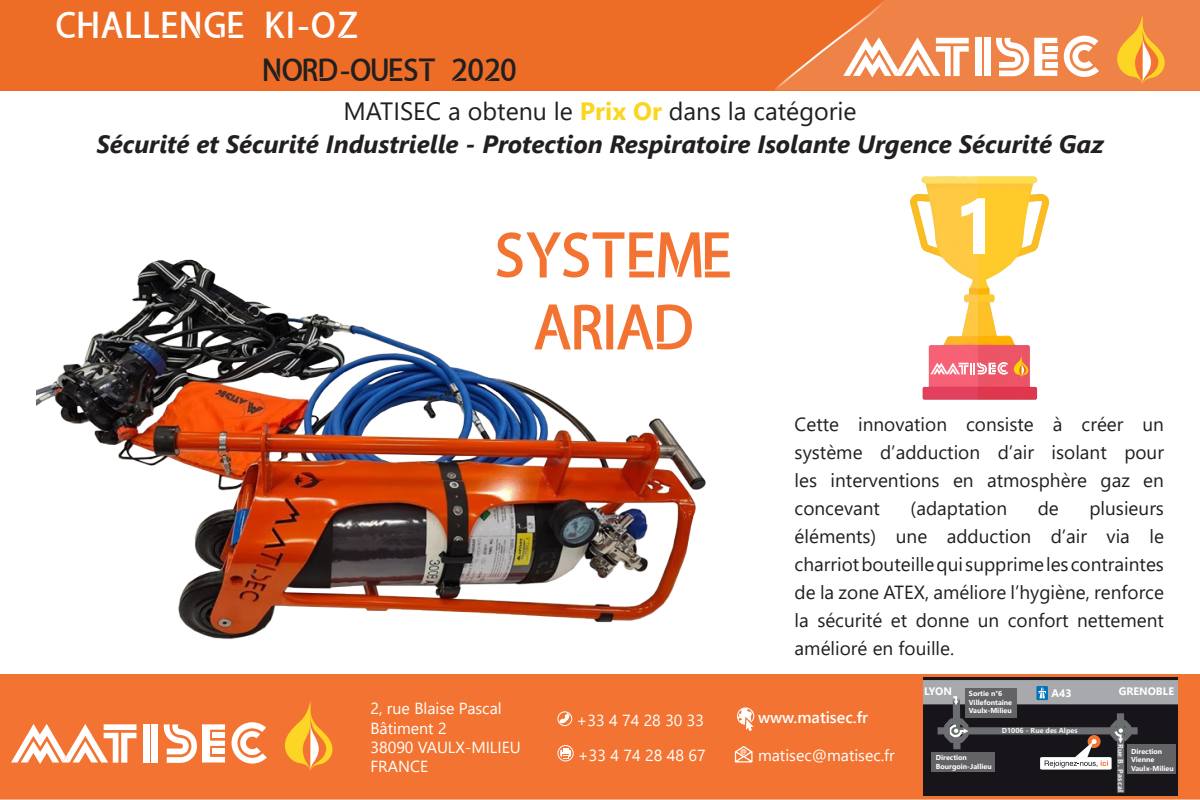
<style>
.page{position:relative;width:1200px;height:800px;background:#fff}
.page>*{position:absolute;margin:0;border:0;box-sizing:border-box;transform-origin:0 0}
.t1{font:700 78px "Segoe UI";color:#fff}
.t2{font:60px "amaliamutia";color:#f37432}
.t3{font:35px "amaliamutia";letter-spacing:.05em;color:#fff}
.t4{font:30px "amaliamutia";color:#231f20}
.texte{font:italic 700 25px "Segoe UI";color:#231f20}
.texte-2{font:25px "Segoe UI";color:#231f20}
.texte-3{font:19px/28px "Segoe UI";color:#231f20;text-align:justify}
.texte-4{font:16px "Segoe UI";color:#fff}
.TM2{font:16px "Segoe UI";color:#fff}
.TM2-2{font:600 16px "Segoe UI";color:#fff}
.t5{font:700 10.8px "Segoe UI";color:#fff}
.t6{font:700 7.2px/8.7px "Segoe UI";color:#fff}
.t7{font:700 7.2px "Segoe UI";color:#f2f3f4}
.t8{font:700 6.8px "Segoe UI";color:#fff}
.s1{font-family:"Segoe UI";font-weight:600}
.s2{font-weight:700;color:#fcd51f}
</style>
<div class="page">
<div style="left:0;top:0;width:1200px;height:91px;background:#ed6d26"></div>
<div style="left:969px;top:0;width:231px;height:91px;background:#ef8246"></div>
<svg style="left:1064px;top:36px;width:35px;height:41px"></svg>
<div style="left:975px;top:38px;width:6px;height:38px;background:#fff"></div>
<div style="left:984px;top:38px;width:6px;height:38px;background:#fff"></div>
<svg style="left:775px;top:0;width:194px;height:91px"></svg>
<svg style="left:996px;top:38px;width:61px;height:38px;background:#f8ccb4"></svg>
<svg style="left:1117px;top:14px;width:48px;height:71px;background:#f4a143"></svg>
<div style="left:0;top:674px;width:1199px;height:125px;background:#f37432"></div>
<div style="left:0;top:674px;width:1200px;height:126px;border:1px solid #f37432"></div>
<svg style="left:232px;top:722px;width:35px;height:42px"></svg>
<div style="left:143px;top:724px;width:6px;height:39px;background:#fff"></div>
<div style="left:152px;top:724px;width:6px;height:39px;background:#fff"></div>
<svg style="left:11px;top:724px;width:125px;height:40px"></svg>
<svg style="left:164px;top:724px;width:61px;height:39px"></svg>
<svg style="left:285px;top:701px;width:48px;height:70px"></svg>
<div style="left:923px;top:678px;width:255px;height:118px;background:#18151a"></div>
<div style="left:938px;top:727px;width:200px;height:7px;background:#6c6d70"></div>
<div style="left:923px;top:680px;width:255px;height:24px;background:#a8a9ad"></div>
<div style="left:944px;top:718px;width:25px;height:25px;border:21px solid #6c6d70;border-radius:50%"></div>
<svg style="left:949px;top:706px;width:15px;height:47px"></svg>
<div style="left:1110px;top:720px;width:22px;height:22px;border:17px solid #6c6d70;border-radius:50%"></div>
<img style="left:948px;top:696px;width:17px;height:10px">
<img style="left:1128px;top:726px;width:2px;height:19px">
<svg style="left:1036px;top:686px;width:12px;height:14px"></svg>
<svg style="left:1039px;top:688px;width:7px;height:10px"></svg>
<img style="left:950px;top:721px;width:19px;height:19px">
<div style="left:965px;top:688px;width:52px;height:29px;background:#636366"></div>
<div style="left:931px;top:753px;width:64px;height:19px;background:#636366"></div>
<div style="left:1128px;top:745px;width:48px;height:29px;background:#636366"></div>
<svg style="left:1040px;top:713px;width:88px;height:80px"></svg>
<svg style="left:737px;top:707px;width:17px;height:24px"></svg>
<svg style="left:735px;top:746px;width:18px;height:16px"></svg>
<svg style="left:560px;top:713px;width:10px;height:11px"></svg>
<div style="left:558px;top:711px;width:14px;height:15px;border:1px solid #fff;border-radius:50%"></div>
<div style="left:558px;top:745px;width:16px;height:16px;border:1px solid #fff;border-radius:50%"></div>
<svg style="left:560px;top:748px;width:11px;height:11px"></svg>
<img style="left:36px;top:259px;width:670px;height:380px">
<img style="left:910px;top:176px;width:140px;height:224px">
<svg style="left:930px;top:362px;width:78px;height:13px"></svg>
<svg style="left:1014px;top:355px;width:14px;height:22px"></svg>
<p class="t3" style="left:57px;top:5px;width:304px">CHALLENGE KI<span class="s1">-</span>OZ</p>
<p class="t4" style="left:264px;top:53px;width:256px">NORD<span class="s1">-</span>OUEST 2020</p>
<p class="texte-2" style="left:343px;top:88px;width:515px">MATISEC a obtenu le <span class="s2">Prix Or</span> dans la catégorie</p>
<p class="texte" style="left:96px;top:121px;width:1009px">Sécurité et Sécurité Industrielle - Protection Respiratoire Isolante Urgence Sécurité Gaz</p>
<p class="t2" style="left:497px;top:222px;width:238px">SYSTEME</p>
<p class="t2" style="left:534px;top:294px;width:163px">ARIAD</p>
<p class="t1" style="left:953px;top:153px;width:46px">1</p>
<p class="texte-4" style="left:370px;top:694px;width:133px">2, rue Blaise Pascal</p>
<p class="texte-4" style="left:370px;top:713px;width:78px">Bâtiment 2</p>
<p class="texte-4" style="left:370px;top:732px;width:152px">38090 VAULX-MILIEU</p>
<p class="texte-4" style="left:370px;top:751px;width:59px">FRANCE</p>
<p class="texte-4" style="left:576px;top:705px;width:129px">+33 4 74 28 30 33</p>
<p class="texte-4" style="left:578px;top:741px;width:129px">+33 4 74 28 48 67</p>
<p class="t8" style="left:740px;top:747px;width:8px">@</p>
<p class="texte-3" style="left:795px;top:409px;width:371px">Cette innovation consiste à créer un système d’adduction d’air isolant pour les interventions en atmosphère gaz en concevant</p>
<p class="texte-3" style="left:795px;top:493px;width:371px;text-indent:295px">plusieurs éléments) une adduction d’air via le charriot bouteille qui supprime les contraintes de la zone ATEX, améliore l’hygiène, renforce la sécurité et donne un confort nettement amélioré en fouille.</p>
<p class="t5" style="left:924px;top:681px;width:29px">LYON</p>
<p class="t7" style="left:1002px;top:724px;width:77px">D1006 - Rue des Alpes</p>
<p class="texte-3" style="left:911px;top:493px;width:98px">(adaptation</p>
<p class="texte-3" style="left:1038px;top:493px;width:23px">de</p>
<p class="t5" style="left:1119px;top:681px;width:57px">GRENOBLE</p>
<p class="t5" style="left:1052px;top:683px;width:22px">A43</p>
<p class="t6" style="left:969px;top:689px;width:45px">Sortie n°6<br>Villefontaine<br>Vaulx-Milieu</p>
<p class="TM2-2" style="left:758px;top:702px;width:112px">www.matisec.fr</p>
<p class="TM2" style="left:758px;top:740px;width:138px">matisec@matisec.fr</p>
<p class="t7" style="left:1127px;top:744px;width:49px;rotate:90deg">R u e B P. l acsa</p>
<p class="t6" style="left:936px;top:752px;width:57px">Direction<br>Bourgoin-Jallieu</p>
<p class="t6" style="left:1131px;top:746px;width:44px">Direction<br>Vienne<br>Vaulx-Milieu</p>
</div>
